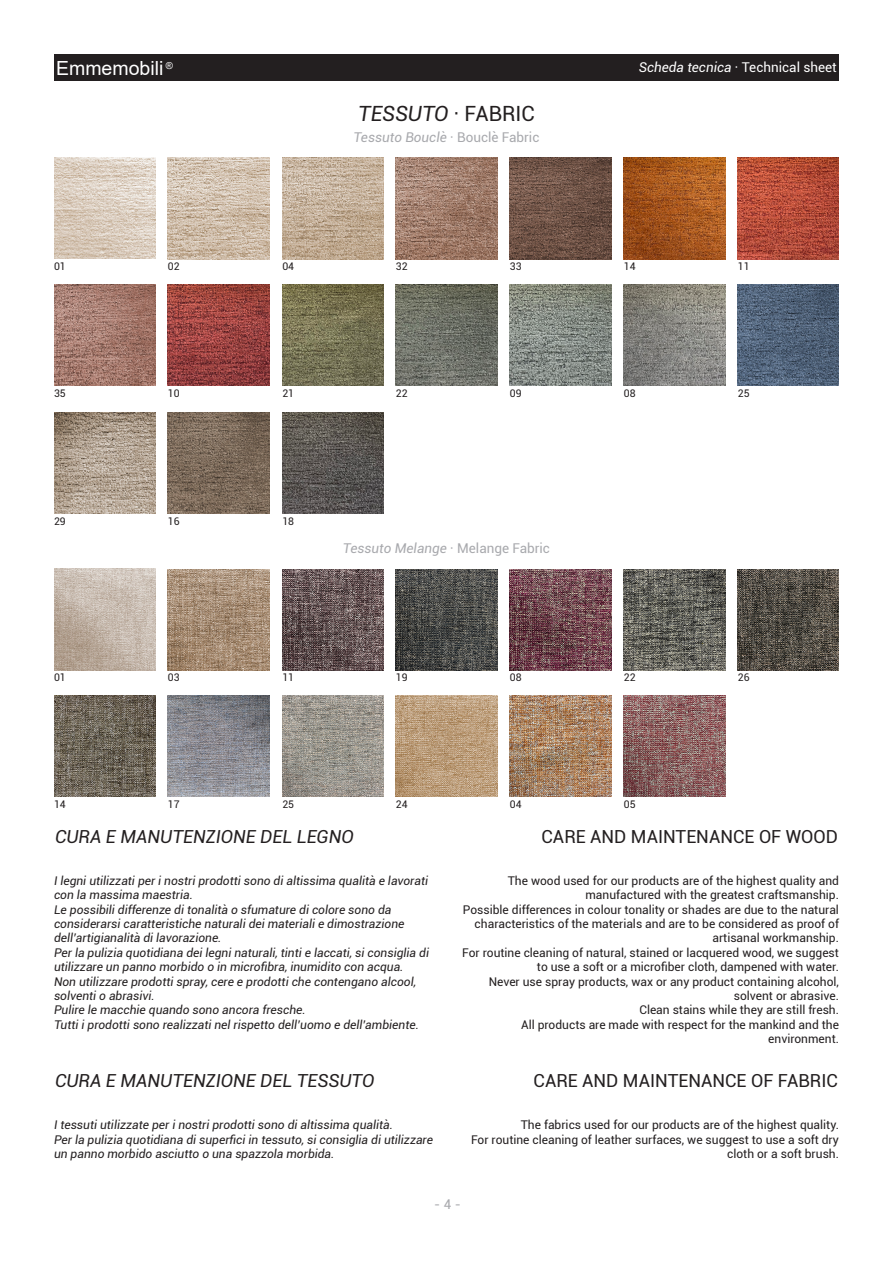
<style>
.page{position:relative;width:893px;height:1263px;background:#fff}
.page>*{position:absolute;margin:0;border:0;box-sizing:border-box;transform-origin:0 0}
.t1{font:italic 21px "Roboto";color:#231f20}
.t2{font:19.5px "Arial";color:#fff}
.t3{font:italic 18px "Roboto";color:#231f20}
.t4{font:18px "Roboto";color:#231f20}
.t5{font:italic 13.5px "Roboto";color:#a8a9ad}
.t6{font:13.5px "Roboto";color:#fff}
.t7{font:13.5px "Roboto";color:#a8a9ad}
.t8{font:italic 12px/14.4px "Roboto";color:#231f20}
.t9{font:12px/14.4px "Roboto";color:#231f20;text-align:right}
.t10{font:10.5px "Roboto";color:#231f20}
.s1{font-style:italic}
.s2{font-style:normal}
</style>
<div class="page">
<div style="left:54px;top:54px;width:785px;height:27px;background:#231f20"></div>
<img style="left:54px;top:158px;width:101px;height:101px">
<img style="left:54px;top:569px;width:101px;height:101px">
<img style="left:54px;top:284px;width:101px;height:102px">
<img style="left:54px;top:412px;width:101px;height:101px">
<img style="left:168px;top:412px;width:101px;height:101px">
<img style="left:168px;top:158px;width:101px;height:101px">
<img style="left:168px;top:569px;width:101px;height:101px">
<img style="left:168px;top:285px;width:101px;height:101px">
<img style="left:168px;top:696px;width:101px;height:101px">
<img style="left:54px;top:696px;width:101px;height:101px">
<img style="left:282px;top:412px;width:102px;height:102px">
<img style="left:282px;top:158px;width:102px;height:101px">
<img style="left:282px;top:285px;width:102px;height:101px">
<img style="left:282px;top:696px;width:102px;height:101px">
<img style="left:282px;top:569px;width:102px;height:101px">
<img style="left:396px;top:158px;width:101px;height:101px">
<img style="left:396px;top:569px;width:101px;height:101px">
<img style="left:396px;top:285px;width:101px;height:101px">
<img style="left:396px;top:696px;width:101px;height:101px">
<img style="left:510px;top:285px;width:101px;height:101px">
<img style="left:510px;top:696px;width:101px;height:101px">
<img style="left:510px;top:158px;width:101px;height:101px">
<img style="left:624px;top:158px;width:101px;height:101px">
<img style="left:624px;top:569px;width:101px;height:101px">
<img style="left:738px;top:569px;width:101px;height:101px">
<img style="left:510px;top:569px;width:101px;height:101px">
<img style="left:624px;top:285px;width:101px;height:101px">
<img style="left:624px;top:696px;width:101px;height:101px">
<img style="left:738px;top:158px;width:101px;height:101px">
<img style="left:738px;top:285px;width:101px;height:101px">
<h2 class="t2" style="left:56px;top:54px;width:118px">Emmemobili <sup>®</sup></h2>
<p class="t6" style="left:639px;top:58px;width:199px"><span class="s1">Scheda tecnica</span> · Technical sheet</p>
<p class="t1" style="left:358px;top:99px;width:178px">TESSUTO <span class="s2">· FABRIC</span></p>
<p class="t5" style="left:353px;top:128px;width:187px">Tessuto Bouclè <span class="s2">· Bouclè Fabric</span></p>
<p class="t10" style="left:54px;top:259px;width:13px">01</p>
<p class="t10" style="left:168px;top:259px;width:13px">02</p>
<p class="t10" style="left:282px;top:259px;width:13px">04</p>
<p class="t10" style="left:396px;top:259px;width:13px">32</p>
<p class="t10" style="left:510px;top:259px;width:13px">33</p>
<p class="t10" style="left:624px;top:259px;width:13px">14</p>
<p class="t10" style="left:738px;top:259px;width:13px">11</p>
<p class="t10" style="left:54px;top:386px;width:13px">35</p>
<p class="t10" style="left:168px;top:386px;width:13px">10</p>
<p class="t10" style="left:282px;top:386px;width:13px">21</p>
<p class="t10" style="left:396px;top:386px;width:13px">22</p>
<p class="t10" style="left:510px;top:386px;width:13px">09</p>
<p class="t10" style="left:624px;top:386px;width:13px">08</p>
<p class="t10" style="left:738px;top:386px;width:13px">25</p>
<p class="t10" style="left:54px;top:513px;width:13px">29</p>
<p class="t10" style="left:168px;top:514px;width:13px">16</p>
<p class="t10" style="left:282px;top:514px;width:13px">18</p>
<p class="t5" style="left:343px;top:539px;width:209px">Tessuto Melange <span class="s2">· Melange Fabric</span></p>
<p class="t10" style="left:54px;top:670px;width:13px">01</p>
<p class="t10" style="left:168px;top:670px;width:13px">03</p>
<p class="t10" style="left:282px;top:670px;width:13px">11</p>
<p class="t10" style="left:396px;top:670px;width:13px">19</p>
<p class="t10" style="left:510px;top:670px;width:13px">08</p>
<p class="t10" style="left:624px;top:670px;width:13px">22</p>
<p class="t10" style="left:738px;top:670px;width:13px">26</p>
<p class="t10" style="left:54px;top:797px;width:13px">14</p>
<p class="t10" style="left:168px;top:797px;width:13px">17</p>
<p class="t10" style="left:282px;top:797px;width:13px">25</p>
<p class="t10" style="left:396px;top:797px;width:13px">24</p>
<p class="t10" style="left:510px;top:797px;width:13px">04</p>
<p class="t10" style="left:624px;top:797px;width:13px">05</p>
<p class="t3" style="left:55px;top:824px;width:300px">CURA E MANUTENZIONE DEL LEGNO</p>
<p class="t8" style="left:54px;top:873px;width:376px">I legni utilizzati per i nostri prodotti sono di altissima qualità e lavorati con la massima maestria.</p>
<p class="t8" style="left:54px;top:902px;width:339px">Le possibili differenze di tonalità o sfumature di colore sono da</p>
<p class="t8" style="left:54px;top:916px;width:352px">considerarsi caratteristiche naturali dei materiali e dimostrazione dell’artigianalità di lavorazione.</p>
<p class="t8" style="left:54px;top:945px;width:377px">Per la pulizia quotidiana dei legni naturali, tinti e laccati, si consiglia di utilizzare un panno morbido o in microfibra, inumidito con acqua.</p>
<p class="t8" style="left:54px;top:974px;width:364px">Non utilizzare prodotti spray, cere e prodotti che contengano alcool, solventi o abrasivi.</p>
<p class="t8" style="left:54px;top:1002px;width:253px">Pulire le macchie quando sono ancora fresche.</p>
<p class="t8" style="left:54px;top:1017px;width:366px">Tutti i prodotti sono realizzati nel rispetto dell’uomo e dell’ambiente.</p>
<p class="t4" style="left:542px;top:824px;width:298px">CARE AND MAINTENANCE OF WOOD</p>
<p class="t9" style="left:508px;top:873px;width:333px">The wood used for our products are of the highest quality and</p>
<p class="t9" style="left:585px;top:887px;width:255px">manufactured with the greatest craftsmanship.</p>
<p class="t9" style="left:463px;top:902px;width:378px">Possible differences in colour tonality or shades are due to the natural characteristics of the materials and are to be considered as proof of artisanal workmanship.</p>
<p class="t9" style="left:462px;top:945px;width:378px">For routine cleaning of natural, stained or lacquered wood, we suggest to use a soft or a microfiber cloth, dampened with water.</p>
<p class="t9" style="left:489px;top:974px;width:352px">Never use spray products, wax or any product containing alcohol, solvent or abrasive.</p>
<p class="t9" style="left:639px;top:1002px;width:201px">Clean stains while they are still fresh.</p>
<p class="t9" style="left:521px;top:1017px;width:319px">All products are made with respect for the mankind and the</p>
<p class="t9" style="left:768px;top:1031px;width:72px">environment.</p>
<p class="t3" style="left:55px;top:1068px;width:321px">CURA E MANUTENZIONE DEL TESSUTO</p>
<p class="t4" style="left:534px;top:1068px;width:306px">CARE AND MAINTENANCE OF FABRIC</p>
<p class="t8" style="left:54px;top:1117px;width:340px">I tessuti utilizzate per i nostri prodotti sono di altissima qualità.</p>
<p class="t8" style="left:54px;top:1132px;width:380px">Per la pulizia quotidiana di superfici in tessuto, si consiglia di utilizzare un panno morbido asciutto o una spazzola morbida.</p>
<p class="t9" style="left:521px;top:1117px;width:320px">The fabrics used for our products are of the highest quality.</p>
<p class="t9" style="left:471px;top:1132px;width:369px">For routine cleaning of leather surfaces, we suggest to use a soft dry cloth or a soft brush.</p>
<p class="t7" style="left:434px;top:1195px;width:28px">- 4 -</p>
</div>
